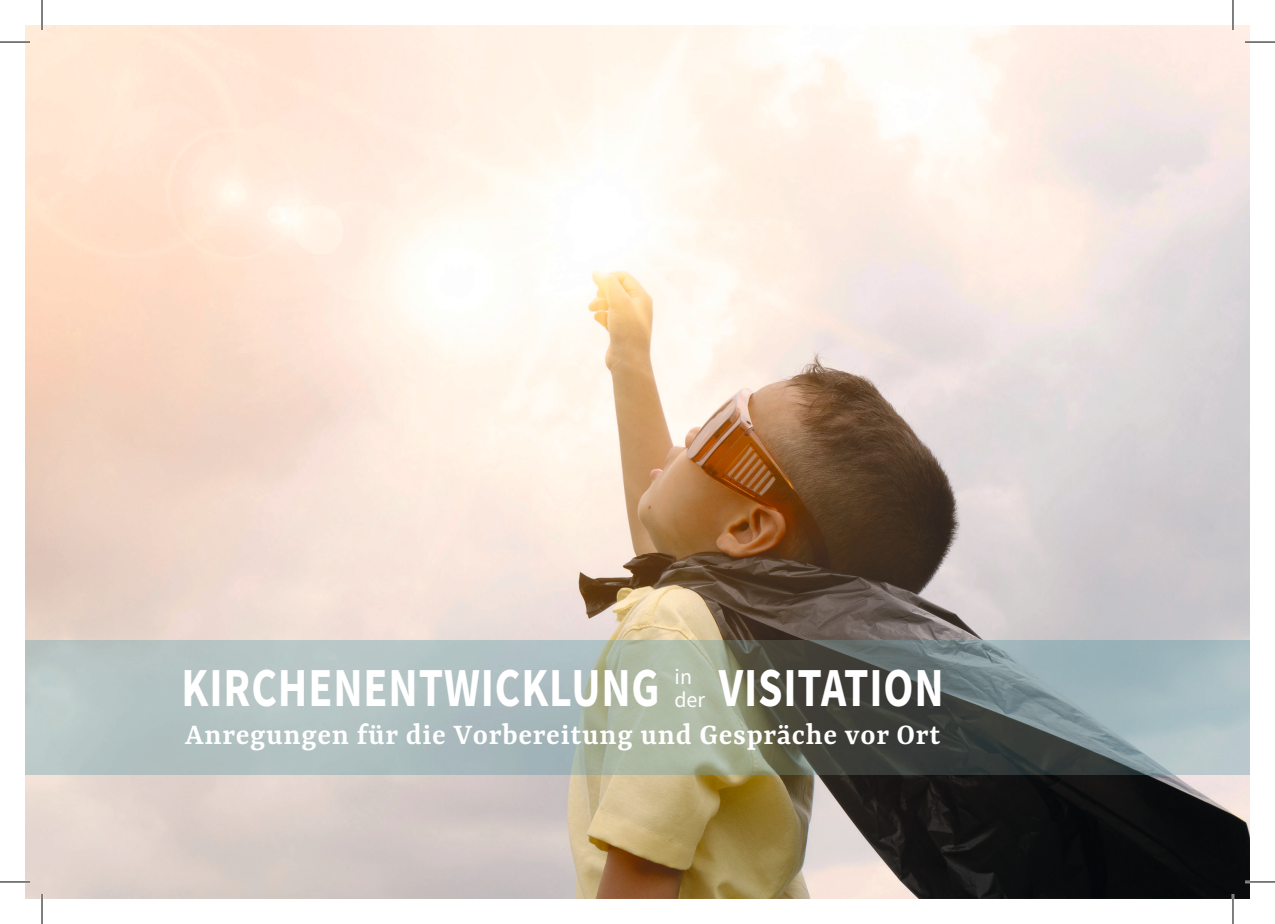
<style>
.page{position:relative;width:1275px;height:924px;background:#fff}
.page>*{position:absolute;margin:0;border:0;box-sizing:border-box;transform-origin:0 0}
.t1{font:700 55px "Source Sans Pro";letter-spacing:.02em;color:#fff;scale:.8 1}
.t2{font:600 32px "Yrsa";letter-spacing:.02em;color:#fff}
.t3{font:22px/23.2px "Source Sans Pro";color:#fff}
</style>
<div class="page">
<img style="left:25px;top:25px;width:1225px;height:873px">
<img style="left:25px;top:640px;width:1225px;height:134px">
<hr style="left:0;top:41px;width:30px;height:2px;background:#fff">
<hr style="left:1245px;top:41px;width:30px;height:2px;background:#fff">
<hr style="left:0;top:880px;width:30px;height:2px;background:#fff">
<hr style="left:1245px;top:880px;width:30px;height:2px;background:#fff">
<hr style="left:41px;top:0;width:2px;height:30px;background:#fff">
<hr style="left:41px;top:893px;width:2px;height:30px;background:#fff">
<hr style="left:1231px;top:0;width:3px;height:30px;background:#fff">
<hr style="left:1231px;top:893px;width:3px;height:30px;background:#fff">
<hr style="left:0;top:42px;width:30px;height:1px;background:#000">
<hr style="left:1245px;top:42px;width:30px;height:1px;background:#000">
<hr style="left:0;top:881px;width:30px;height:1px;background:#000">
<hr style="left:1245px;top:881px;width:30px;height:1px;background:#000">
<hr style="left:42px;top:0;width:1px;height:30px;background:#000">
<hr style="left:42px;top:893px;width:1px;height:30px;background:#000">
<hr style="left:1232px;top:0;width:1px;height:30px;background:#000">
<hr style="left:1232px;top:893px;width:1px;height:30px;background:#000">
<p class="t3" style="left:674px;top:664px;width:32px">in der</p>
<h1 class="t1" style="left:181px;top:650px;width:954px">KIRCHENENTWICKLUNG VISITATION</h1>
<p class="t2" style="left:185px;top:714px;width:756px">Anregungen für die Vorbereitung und Gespräche vor Ort</p>
</div>
